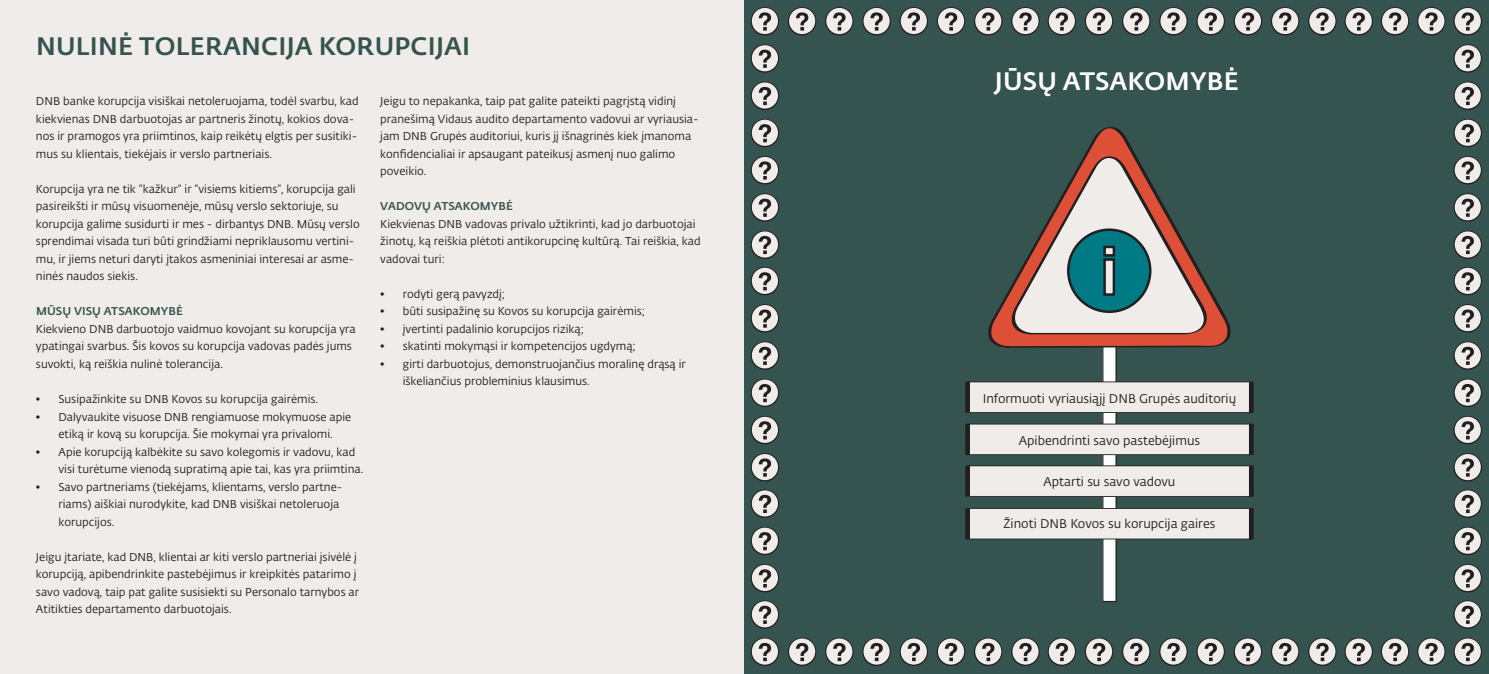
<style>
.page{position:relative;width:1489px;height:674px;background:#fff}
.page>*{position:absolute;margin:0;border:0;box-sizing:border-box;transform-origin:0 0}
.t1{font:500 25px "Fedra Sans Alt Pro";letter-spacing:.01em;color:#36544f}
.t2{font:500 25px "Fedra Sans Alt Pro";letter-spacing:.01em;color:#fff}
.t3{font:12.5px "Fedra Sans Alt Pro";color:#231f20}
.t4{font:11.25px/17.5px "Fedra Sans Alt Pro";color:#231f20}
.t5{font:500 11.25px "Fedra Sans Alt Pro";letter-spacing:.01em;color:#36544f}
</style>
<div class="page">
<div style="left:0;top:0;width:744px;height:673px;background:#f0ece9"></div>
<div style="left:744px;top:0;width:744px;height:673px;background:#36544f"></div>
<svg style="left:750px;top:7px;width:29px;height:28px"></svg>
<svg style="left:750px;top:44px;width:29px;height:29px"></svg>
<svg style="left:750px;top:81px;width:29px;height:29px"></svg>
<svg style="left:750px;top:119px;width:29px;height:28px"></svg>
<svg style="left:750px;top:156px;width:29px;height:28px"></svg>
<svg style="left:750px;top:193px;width:29px;height:28px"></svg>
<svg style="left:750px;top:230px;width:29px;height:29px"></svg>
<svg style="left:750px;top:267px;width:29px;height:28px"></svg>
<svg style="left:750px;top:304px;width:29px;height:28px"></svg>
<svg style="left:750px;top:341px;width:29px;height:28px"></svg>
<svg style="left:750px;top:378px;width:29px;height:29px"></svg>
<svg style="left:750px;top:416px;width:29px;height:28px"></svg>
<svg style="left:750px;top:453px;width:29px;height:28px"></svg>
<svg style="left:750px;top:489px;width:29px;height:28px"></svg>
<svg style="left:750px;top:526px;width:29px;height:29px"></svg>
<svg style="left:750px;top:564px;width:29px;height:28px"></svg>
<svg style="left:750px;top:600px;width:29px;height:28px"></svg>
<svg style="left:750px;top:637px;width:29px;height:28px"></svg>
<svg style="left:788px;top:7px;width:28px;height:28px"></svg>
<svg style="left:825px;top:7px;width:28px;height:28px"></svg>
<svg style="left:825px;top:637px;width:28px;height:28px"></svg>
<svg style="left:788px;top:637px;width:28px;height:28px"></svg>
<svg style="left:862px;top:7px;width:28px;height:28px"></svg>
<svg style="left:862px;top:637px;width:28px;height:28px"></svg>
<svg style="left:899px;top:7px;width:28px;height:28px"></svg>
<svg style="left:899px;top:637px;width:28px;height:28px"></svg>
<svg style="left:937px;top:7px;width:28px;height:28px"></svg>
<svg style="left:937px;top:637px;width:28px;height:28px"></svg>
<svg style="left:974px;top:7px;width:28px;height:28px"></svg>
<svg style="left:974px;top:637px;width:28px;height:28px"></svg>
<svg style="left:1011px;top:7px;width:28px;height:28px"></svg>
<svg style="left:1011px;top:637px;width:28px;height:28px"></svg>
<svg style="left:1047px;top:7px;width:28px;height:28px"></svg>
<svg style="left:1047px;top:637px;width:28px;height:28px"></svg>
<svg style="left:1085px;top:7px;width:28px;height:28px"></svg>
<svg style="left:1085px;top:637px;width:28px;height:28px"></svg>
<svg style="left:1122px;top:7px;width:28px;height:28px"></svg>
<svg style="left:1122px;top:637px;width:28px;height:28px"></svg>
<svg style="left:1159px;top:7px;width:28px;height:28px"></svg>
<svg style="left:1159px;top:637px;width:28px;height:28px"></svg>
<svg style="left:1196px;top:7px;width:28px;height:28px"></svg>
<svg style="left:1196px;top:637px;width:28px;height:28px"></svg>
<svg style="left:1233px;top:7px;width:28px;height:28px"></svg>
<svg style="left:1233px;top:637px;width:28px;height:28px"></svg>
<svg style="left:1271px;top:7px;width:28px;height:28px"></svg>
<svg style="left:1271px;top:637px;width:28px;height:28px"></svg>
<svg style="left:1308px;top:7px;width:28px;height:28px"></svg>
<svg style="left:1308px;top:637px;width:28px;height:28px"></svg>
<svg style="left:1344px;top:7px;width:28px;height:28px"></svg>
<svg style="left:1344px;top:637px;width:28px;height:28px"></svg>
<svg style="left:1381px;top:7px;width:27px;height:28px"></svg>
<svg style="left:1381px;top:637px;width:27px;height:28px"></svg>
<svg style="left:1417px;top:7px;width:28px;height:28px"></svg>
<svg style="left:1417px;top:637px;width:28px;height:28px"></svg>
<svg style="left:1453px;top:7px;width:28px;height:28px"></svg>
<svg style="left:1453px;top:44px;width:28px;height:29px"></svg>
<svg style="left:1453px;top:81px;width:28px;height:29px"></svg>
<svg style="left:1453px;top:119px;width:28px;height:28px"></svg>
<svg style="left:1453px;top:156px;width:28px;height:28px"></svg>
<svg style="left:1453px;top:193px;width:28px;height:28px"></svg>
<svg style="left:1453px;top:230px;width:28px;height:29px"></svg>
<svg style="left:1453px;top:267px;width:28px;height:28px"></svg>
<svg style="left:1453px;top:304px;width:28px;height:28px"></svg>
<svg style="left:1453px;top:341px;width:28px;height:28px"></svg>
<svg style="left:1453px;top:378px;width:28px;height:29px"></svg>
<svg style="left:1453px;top:416px;width:28px;height:28px"></svg>
<svg style="left:1453px;top:453px;width:28px;height:28px"></svg>
<svg style="left:1453px;top:489px;width:28px;height:28px"></svg>
<svg style="left:1453px;top:526px;width:28px;height:29px"></svg>
<svg style="left:1453px;top:564px;width:28px;height:28px"></svg>
<svg style="left:1453px;top:600px;width:28px;height:28px"></svg>
<svg style="left:1453px;top:637px;width:28px;height:28px"></svg>
<div style="left:1102px;top:274px;width:14px;height:327px;background:#fff"></div>
<div style="left:1102px;top:273px;width:14px;height:328px;border:1px solid #231f20"></div>
<svg style="left:988px;top:127px;width:243px;height:220px"></svg>
<svg style="left:1008px;top:153px;width:201px;height:181px"></svg>
<svg style="left:965px;top:381px;width:289px;height:32px;background:#dbd7d5"></svg>
<svg style="left:965px;top:507px;width:289px;height:32px;background:#dbd8d5"></svg>
<svg style="left:965px;top:423px;width:289px;height:32px;background:#dbd7d5"></svg>
<svg style="left:965px;top:465px;width:289px;height:32px;background:#dbd8d5"></svg>
<p class="t1" style="left:36px;top:27px;width:435px">NULINĖ TOLERANCIJA KORUPCIJAI</p>
<p class="t4" style="left:36px;top:92px;width:324px">DNB banke korupcija visiškai netoleruojama, todėl svarbu, kad kiekvienas DNB darbuotojas ar partneris žinotų, kokios dova&shy;nos ir pramogos yra priimtinos, kaip reikėtų elgtis per susitiki&shy;mus su klientais, tiekėjais ir verslo partneriais.</p>
<p class="t4" style="left:36px;top:180px;width:325px">Korupcija yra ne tik “kažkur” ir “visiems kitiems”, korupcija gali pasireikšti ir mūsų visuomenėje, mūsų verslo sektoriuje, su korupcija galime susidurti ir mes - dirbantys DNB. Mūsų verslo sprendimai visada turi būti grindžiami nepriklausomu vertini&shy;mu, ir jiems neturi daryti įtakos asmeniniai interesai ar asme&shy;ninės naudos siekis.</p>
<p class="t5" style="left:36px;top:303px;width:148px">MŪSŲ VISŲ ATSAKOMYBĖ</p>
<p class="t4" style="left:36px;top:320px;width:321px">Kiekvieno DNB darbuotojo vaidmuo kovojant su korupcija yra ypatingai svarbus. Šis kovos su korupcija vadovas padės jums suvokti, ką reiškia nulinė tolerancija.</p>
<p class="t4" style="left:36px;top:390px;width:284px">• Susipažinkite su DNB Kovos su korupcija gairėmis.</p>
<p class="t4" style="left:36px;top:407px;width:317px;text-align:center">• Dalyvaukite visuose DNB rengiamuose mokymuose apie etiką ir kovą su korupcija. Šie mokymai yra privalomi.</p>
<p class="t4" style="left:58px;top:442px;width:306px;text-indent:-23px">• Apie korupciją kalbėkite su savo kolegomis ir vadovu, kad visi turėtume vienodą supratimą apie tai, kas yra priimtina.</p>
<p class="t4" style="left:58px;top:477px;width:285px;text-indent:-23px">• Savo partneriams (tiekėjams, klientams, verslo partne&shy;riams) aiškiai nurodykite, kad DNB visiškai netoleruoja korupcijos.</p>
<p class="t4" style="left:36px;top:547px;width:325px">Jeigu įtariate, kad DNB, klientai ar kiti verslo partneriai įsivėlė į korupciją, apibendrinkite pastebėjimus ir kreipkitės patarimo į savo vadovą, taip pat galite susisiekti su Personalo tarnybos ar Atitikties departamento darbuotojais.</p>
<p class="t4" style="left:380px;top:92px;width:320px">Jeigu to nepakanka, taip pat galite pateikti pagrįstą vidinį pranešimą Vidaus audito departamento vadovui ar vyriausia&shy;jam DNB Grupės auditoriui, kuris jį išnagrinės kiek įmanoma konfidencialiai ir apsaugant pateikusį asmenį nuo galimo poveikio.</p>
<p class="t5" style="left:380px;top:198px;width:134px">VADOVŲ ATSAKOMYBĖ</p>
<p class="t4" style="left:380px;top:215px;width:322px">Kiekvienas DNB vadovas privalo užtikrinti, kad jo darbuotojai žinotų, ką reiškia plėtoti antikorupcinę kultūrą. Tai reiškia, kad vadovai turi:</p>
<p class="t4" style="left:380px;top:285px;width:126px">• rodyti gerą pavyzdį;</p>
<p class="t4" style="left:380px;top:302px;width:266px">• būti susipažinę su Kovos su korupcija gairėmis;</p>
<p class="t4" style="left:380px;top:320px;width:205px">• įvertinti padalinio korupcijos riziką;</p>
<p class="t4" style="left:380px;top:337px;width:257px">• skatinti mokymąsi ir kompetencijos ugdymą;</p>
<p class="t4" style="left:403px;top:355px;width:284px;text-indent:-22px">• girti darbuotojus, demonstruojančius moralinę drąsą ir iškeliančius probleminius klausimus.</p>
<p class="t2" style="left:994px;top:63px;width:245px">JŪSŲ ATSAKOMYBĖ</p>
<p class="t3" style="left:982px;top:390px;width:255px">Informuoti vyriausiąjį DNB Grupės auditorių</p>
<p class="t3" style="left:1018px;top:432px;width:183px">Apibendrinti savo pastebėjimus</p>
<p class="t3" style="left:1043px;top:472px;width:133px">Aptarti su savo vadovu</p>
<p class="t3" style="left:1003px;top:514px;width:213px">Žinoti DNB Kovos su korupcija gaires</p>
</div>
